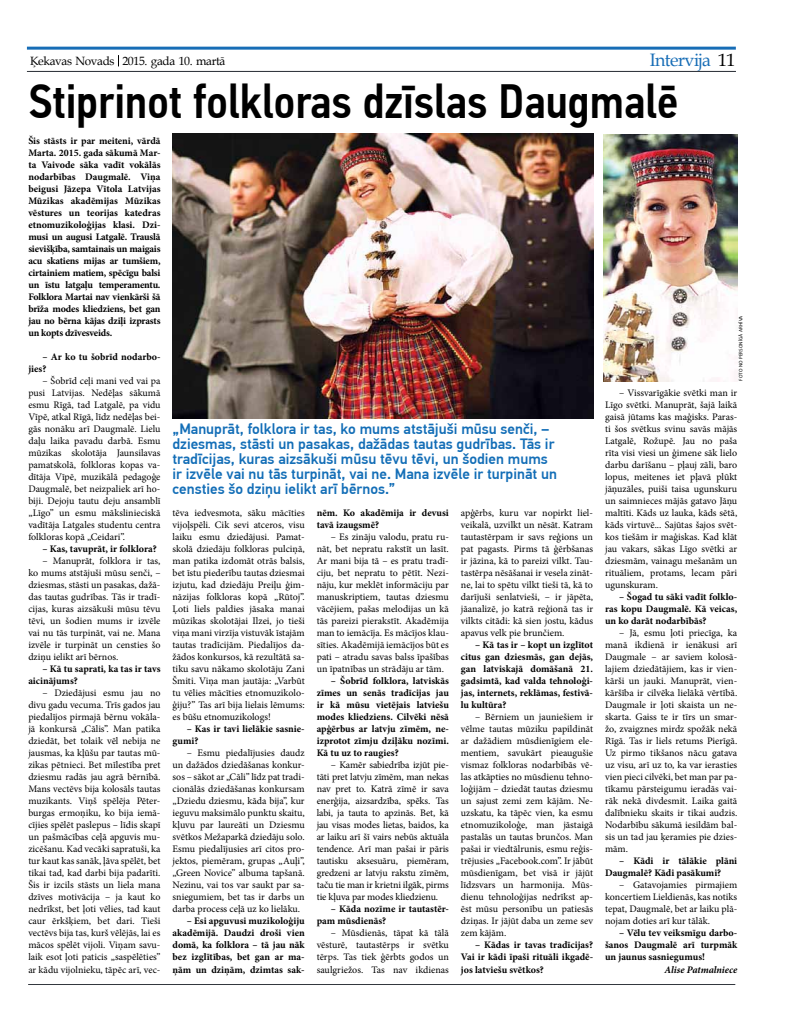
<style>
.page{position:relative;width:794px;height:1021px;background:#fff}
.page>*{position:absolute;margin:0;border:0;box-sizing:border-box;transform-origin:0 0}
.t1{font:500 48px "PF Din Text Cond Pro";color:#000}
.t2{font:18px "Book Antiqua";letter-spacing:-.03em;color:#176db6}
.t3{font:500 15px/15px "PF Din Text Pro";color:#136eb7}
.t4{font:12px "Book Antiqua";letter-spacing:-.03em;color:#000}
.t5{font:10px/12px "Minion Pro";color:#000;text-align:justify}
.t6{font:700 10px/12px "Minion Pro";color:#000;text-align:justify}
.t7{font:italic 700 10px "Minion Pro";letter-spacing:-.005em;color:#000}
.t8{font:5px "Myriad Pro";letter-spacing:.02em;color:#000}
.s1{color:#000}
</style>
<div class="page">
<hr style="left:27px;top:47px;width:709px;height:3px;background:#176db6">
<hr style="left:27px;top:71px;width:709px;height:1px;background:#33383f">
<hr style="left:28px;top:984px;width:707px;height:1px;background:#33383f">
<img style="left:172px;top:133px;width:421px;height:285px">
<img style="left:603px;top:135px;width:134px;height:246px">
<p class="t4" style="left:30px;top:53px;width:197px">Ķekavas Novads 2015. gada 10. martā</p>
<h2 class="t2" style="left:650px;top:47px;width:87px">Intervija <span class="s1">11</span></h2>
<h1 class="t1" style="left:28px;top:73px;width:651px">Stiprinot folkloras dzīslas Daugmalē</h1>
<p class="t6" style="left:28px;top:135px;width:134px">Šis stāsts ir par meiteni, vārdā Marta. 2015. gada sākumā Mar&shy;ta Vaivode sāka vadīt vokālās nodarbības Daugmalē. Viņa beigusi Jāzepa Vītola Latvijas Mūzikas akadēmijas Mūzikas vēstures un teorijas katedras etnomuzikoloģijas klasi. Dzi&shy;musi un augusi Latgalē. Trauslā sievišķība, samtainais un maigais acu skatiens mijas ar tumšiem, cirtainiem matiem, spēcīgu balsi un īstu latgaļu temperamentu.<br>Folklora Martai nav vienkārši šā brīža modes kliedziens, bet gan jau no bērna kājas dziļi izprasts un kopts dzīvesveids.</p>
<p class="t6" style="left:28px;top:351px;width:134px;text-indent:14px">– Ar ko tu šobrīd nodarbo&shy;jies?</p>
<p class="t5" style="left:28px;top:375px;width:134px;text-indent:14px">– Šobrīd ceļi mani ved vai pa pusi Latvijas. Nedēļas sākumā esmu Rīgā, tad Latgalē, pa vidu Vīpē, atkal Rīgā, līdz nedēļas bei&shy;gās nonāku arī Daugmalē. Lielu daļu laika pavadu darbā. Esmu mūzikas skolotāja Jaunsilavas pamatskolā, folkloras kopas va&shy;dītāja Vīpē, muzikālā pedagoģe Daugmalē, bet neizpaliek arī ho&shy;biji. Dejoju tautu deju ansamblī „Līgo” un esmu mākslinieciskā vadītāja Latgales studentu centra folkloras kopā „Ceidari”.</p>
<p class="t6" style="left:43px;top:543px;width:116px">– Kas, tavuprāt, ir folklora?</p>
<p class="t5" style="left:28px;top:555px;width:134px;text-indent:14px">– Manuprāt, folklora ir tas, ko mums atstājuši mūsu senči, – dziesmas, stāsti un pasakas, dažā&shy;das tautas gudrības. Tās ir tradī&shy;cijas, kuras aizsākuši mūsu tēvu tēvi, un šodien mums ir izvēle vai nu tās turpināt, vai ne. Mana izvēle ir turpināt un censties šo dziņu ielikt arī bērnos.</p>
<p class="t6" style="left:28px;top:663px;width:134px;text-indent:14px">– Kā tu saprati, ka tas ir tavs aicinājums?</p>
<p class="t5" style="left:28px;top:687px;width:134px;text-indent:14px">– Dziedājusi esmu jau no divu gadu vecuma. Trīs gados jau piedalījos pirmajā bērnu vokāla&shy;jā konkursā „Cālis”. Man patika dziedāt, bet tolaik vēl nebija ne jausmas, ka kļūšu par tautas mū&shy;zikas pētnieci. Bet mīlestība pret dziesmu radās jau agrā bērnībā.<br>Mans vectēvs bija kolosāls tautas muzikants. Viņš spēlēja Pēter&shy;burgas ermoņiku, ko bija iemā&shy;cījies spēlēt paslepus – līdis skapī un pašmācības ceļā apguvis mu&shy;zicēšanu. Kad vecāki sapratuši, ka tur kaut kas sanāk, ļāva spēlēt, bet tikai tad, kad darbi bija padarīti.<br>Šis ir izcils stāsts un liela mana dzīves motivācija – ja kaut ko nedrīkst, bet ļoti vēlies, tad kaut caur ērkšķiem, bet dari. Tieši vectēvs bija tas, kurš vēlējās, lai es mācos spēlēt vijoli. Viņam savu&shy;laik esot ļoti paticis „saspēlēties” ar kādu vijolnieku, tāpēc arī, vec-</p>
<p class="t3" style="left:172px;top:421px;width:386px">„Manuprāt, folklora ir tas, ko mums atstājuši mūsu senči, – dziesmas, stāsti un pasakas, dažādas tautas gudrības. Tās ir tradīcijas, kuras aizsākuši mūsu tēvu tēvi, un šodien mums ir izvēle vai nu tās turpināt, vai ne. Mana izvēle ir turpināt un censties šo dziņu ielikt arī bērnos.”</p>
<p class="t5" style="left:172px;top:507px;width:134px">tēva iedvesmota, sāku mācīties vijoļspēli. Cik sevi atceros, visu laiku esmu dziedājusi. Pamat&shy;skolā dziedāju folkloras pulciņā, man patika izdomāt otrās balsis, bet īstu piederību tautas dziesmai izjutu, kad dziedāju Preiļu ģim&shy;nāzijas folkloras kopā „Rūtoj”.<br>Ļoti liels paldies jāsaka manai mūzikas skolotājai Ilzei, jo tieši viņa mani virzīja vistuvāk īstajām tautas tradīcijām. Piedalījos da&shy;žādos konkursos, kā rezultātā sa&shy;tiku savu nākamo skolotāju Zani Šmiti. Viņa man jautāja: „Varbūt tu vēlies mācīties etnomuzikolo&shy;ģiju?” Tas arī bija lielais lēmums: es būšu etnomuzikologs!</p>
<p class="t6" style="left:172px;top:723px;width:134px;text-indent:14px">– Kas ir tavi lielākie sasnie&shy;gumi?</p>
<p class="t5" style="left:172px;top:747px;width:134px;text-indent:14px">– Esmu piedalījusies daudz un dažādos dziedāšanas konkur&shy;sos – sākot ar „Cāli” līdz pat tradi&shy;cionālās dziedāšanas konkursam „Dziedu dziesmu, kāda bija”, kur ieguvu maksimālo punktu skaitu, kļuvu par laureāti un Dziesmu svētkos Mežaparkā dziedāju solo.<br>Esmu piedalījusies arī citos pro&shy;jektos, piemēram, grupas „Auļi”, „Green Novice” albuma tapšanā.<br>Nezinu, vai tos var saukt par sa&shy;sniegumiem, bet tas ir darbs un darba process ceļā uz ko lielāku.</p>
<p class="t6" style="left:172px;top:915px;width:134px;text-indent:14px">– Esi apguvusi muzikoloģiju akadēmijā. Daudzi droši vien domā, ka folklora – tā jau nāk bez izglītības, bet gan ar ma&shy;ņām un dziņām, dzimtas sak-</p>
<p class="t6" style="left:317px;top:507px;width:134px">nēm. Ko akadēmija ir devusi tavā izaugsmē?</p>
<p class="t5" style="left:317px;top:531px;width:134px;text-indent:14px">– Es zināju valodu, pratu ru&shy;nāt, bet nepratu rakstīt un lasīt.<br>Ar mani bija tā – es pratu tradī&shy;ciju, bet nepratu to pētīt. Nezi&shy;nāju, kur meklēt informāciju par manuskriptiem, tautas dziesmu vācējiem, pašas melodijas un kā tās pareizi pierakstīt. Akadēmija man to iemācīja. Es mācījos klau&shy;sīties. Akadēmijā iemācījos būt es pati – atradu savas balss īpašības un īpatnības un strādāju ar tām.</p>
<p class="t6" style="left:317px;top:675px;width:134px;text-indent:14px">– Šobrīd folklora, latviskās zīmes un senās tradīcijas jau ir kā mūsu vietējais latviešu modes kliedziens. Cilvēki nēsā apģērbus ar latvju zīmēm, ne&shy;izprotot zīmju dziļāku nozīmi.<br>Kā tu uz to raugies?</p>
<p class="t5" style="left:317px;top:759px;width:134px;text-indent:14px">– Kamēr sabiedrība izjūt pie&shy;tāti pret latvju zīmēm, man nekas nav pret to. Katrā zīmē ir sava enerģija, aizsardzība, spēks. Tas labi, ja tauta to apzinās. Bet, kā jau visas modes lietas, baidos, ka ar laiku arī šī vairs nebūs aktuāla tendence. Arī man pašai ir pāris tautisku aksesuāru, piemēram, gredzeni ar latvju rakstu zīmēm, taču tie man ir krietni ilgāk, pirms tie kļuva par modes kliedzienu.</p>
<p class="t6" style="left:317px;top:903px;width:134px;text-indent:14px">– Kāda nozīme ir tautastēr&shy;pam mūsdienās?</p>
<p class="t5" style="left:317px;top:927px;width:134px;text-indent:14px">– Mūsdienās, tāpat kā tālā vēsturē, tautastērps ir svētku tērps. Tas tiek ģērbts godos un saulgriežos. Tas nav ikdienas</p>
<p class="t5" style="left:461px;top:507px;width:134px">apģērbs, kuru var nopirkt liel&shy;veikalā, uzvilkt un nēsāt. Katram tautastērpam ir savs reģions un pat pagasts. Pirms tā ģērbšanas ir jāzina, kā to pareizi vilkt. Tau&shy;tastērpa nēsāšanai ir vesela zināt&shy;ne, lai to spētu vilkt tieši tā, kā to darījuši senlatvieši, – ir jāpēta, jāanalizē, jo katrā reģionā tas ir vilkts citādi: kā sien jostu, kādus apavus velk pie brunčiem.</p>
<p class="t6" style="left:461px;top:639px;width:134px;text-indent:14px">– Kā tas ir – kopt un izglītot citus gan dziesmās, gan dejās, gan latviskajā domāšanā 21. gadsimtā, kad valda tehnoloģi&shy;jas, internets, reklāmas, festivā&shy;lu kultūra?</p>
<p class="t5" style="left:461px;top:711px;width:134px;text-indent:14px">– Bērniem un jauniešiem ir vēlme tautas mūziku papildināt ar dažādiem mūsdienīgiem ele&shy;mentiem, savukārt pieaugušie vismaz folkloras nodarbībās vē&shy;las atkāpties no mūsdienu tehno&shy;loģijām – dziedāt tautas dziesmu un sajust zemi zem kājām. Ne&shy;uzskatu, ka tāpēc vien, ka esmu etnomuzikoloģe, man jāstaigā pastalās un tautas brunčos. Man pašai ir viedtālrunis, esmu reģis&shy;trējusies „Facebook.com”. Ir jābūt mūsdienīgam, bet visā ir jājūt līdzsvars un harmonija. Mūs&shy;dienu tehnoloģijas nedrīkst ap&shy;ēst mūsu personību un patiesās dziņas. Ir jājūt daba un zeme sev zem kājām.</p>
<p class="t6" style="left:461px;top:939px;width:134px;text-indent:14px">– Kādas ir tavas tradīcijas?<br>Vai ir kādi īpaši rituāli ikgadē&shy;jos latviešu svētkos?</p>
<p class="t8" style="left:737px;top:380px;width:66px;rotate:-90deg">Foto no personīgā arhīva</p>
<p class="t5" style="left:605px;top:387px;width:134px;text-indent:14px">– Vissvarīgākie svētki man ir Līgo svētki. Manuprāt, šajā laikā gaisā jūtams kas maģisks. Paras&shy;ti šos svētkus svinu savās mājās Latgalē, Rožupē. Jau no paša rīta visi viesi un ģimene sāk lielo darbu darīšanu – pļauj zāli, baro lopus, meitenes iet pļavā plūkt jāņuzāles, puiši taisa ugunskuru un saimnieces mājās gatavo Jāņu maltīti. Kāds uz lauka, kāds sētā, kāds virtuvē... Sajūtas šajos svēt&shy;kos tiešām ir maģiskas. Kad klāt jau vakars, sākas Līgo svētki ar dziesmām, vainagu mešanām un rituāliem, protams, lecam pāri ugunskuram.</p>
<p class="t6" style="left:605px;top:591px;width:134px;text-indent:14px">– Šogad tu sāki vadīt folklo&shy;ras kopu Daugmalē. Kā veicas, un ko darāt nodarbībās?</p>
<p class="t5" style="left:605px;top:627px;width:134px;text-indent:14px">– Jā, esmu ļoti priecīga, ka manā ikdienā ir ienākusi arī Daugmale – ar saviem kolosā&shy;lajiem dziedātājiem, kas ir vien&shy;kārši un jauki. Manuprāt, vien&shy;kāršība ir cilvēka lielākā vērtībā.<br>Daugmale ir ļoti skaista un ne&shy;skarta. Gaiss te ir tīrs un smar&shy;žo, zvaigznes mirdz spožāk nekā Rīgā. Tas ir liels retums Pierīgā.<br>Uz pirmo tikšanos nācu gatava uz visu, arī uz to, ka var ierasties vien pieci cilvēki, bet man par pa&shy;tīkamu pārsteigumu ieradās vai&shy;rāk nekā divdesmit. Laika gaitā dalībnieku skaits ir tikai audzis.<br>Nodarbību sākumā iesildām bal&shy;sis un tad jau ķeramies pie dzies&shy;mām.</p>
<p class="t6" style="left:605px;top:855px;width:134px;text-indent:14px">– Kādi ir tālākie plāni<br>Daugmalē? Kādi pasākumi?</p>
<p class="t5" style="left:605px;top:879px;width:134px;text-indent:14px">– Gatavojamies pirmajiem koncertiem Lieldienās, kas notiks tepat, Daugmalē, bet ar laiku plā&shy;nojam doties arī kur tālāk.</p>
<p class="t6" style="left:605px;top:927px;width:134px;text-indent:14px">– Vēlu tev veiksmīgu darbo&shy;šanos Daugmalē arī turpmāk un jaunus sasniegumus!</p>
<p class="t7" style="left:664px;top:962px;width:74px">Alise Patmalniece</p>
</div>
